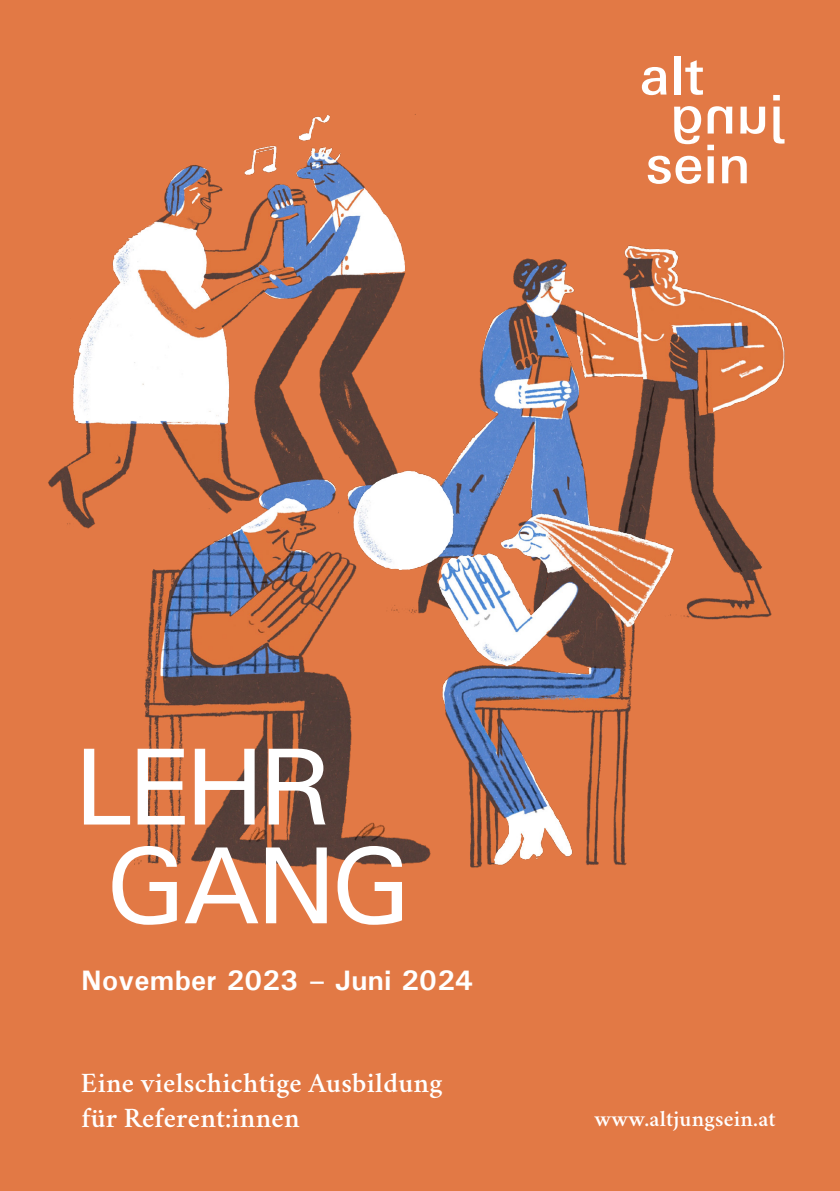
<style>
.page{position:relative;width:840px;height:1191px;background:#fff}
.page>*{position:absolute;margin:0;border:0;box-sizing:border-box;transform-origin:0 0}
.t1{font:500 110px/98.6px "Univers";letter-spacing:-.05em;color:#fff}
.t2{font:600 28.2px/35.4px "Crimson";letter-spacing:.01em;color:#fff}
.t3{font:700 28.2px "Univers";letter-spacing:.01em;color:#fff}
.t4{font:600 22.6px "Crimson";letter-spacing:.01em;color:#fff}
</style>
<div class="page">
<div style="left:0;top:0;width:839px;height:1191px;background:#e27945"></div>
<svg style="left:641px;top:67px;width:25px;height:28px"></svg>
<div style="left:673px;top:56px;width:7px;height:39px;background:#fff"></div>
<svg style="left:685px;top:60px;width:17px;height:35px"></svg>
<svg style="left:773px;top:95px;width:7px;height:30px"></svg>
<svg style="left:740px;top:107px;width:24px;height:18px"></svg>
<svg style="left:707px;top:106px;width:25px;height:19px"></svg>
<svg style="left:674px;top:106px;width:26px;height:19px"></svg>
<img style="left:479px;top:125px;width:306px;height:495px">
<img style="left:48px;top:114px;width:368px;height:415px">
<img style="left:134px;top:384px;width:584px;height:484px">
<p class="t1" style="left:74px;top:735px;width:339px">LEHR<br>GANG</p>
<p class="t3" style="left:82px;top:962px;width:392px">November 2023 – Juni 2024</p>
<p class="t2" style="left:81px;top:1063px;width:362px">Eine vielschichtige Ausbildung für Referent:innen</p>
<p class="t4" style="left:594px;top:1103px;width:182px">www.altjungsein.at</p>
</div>
